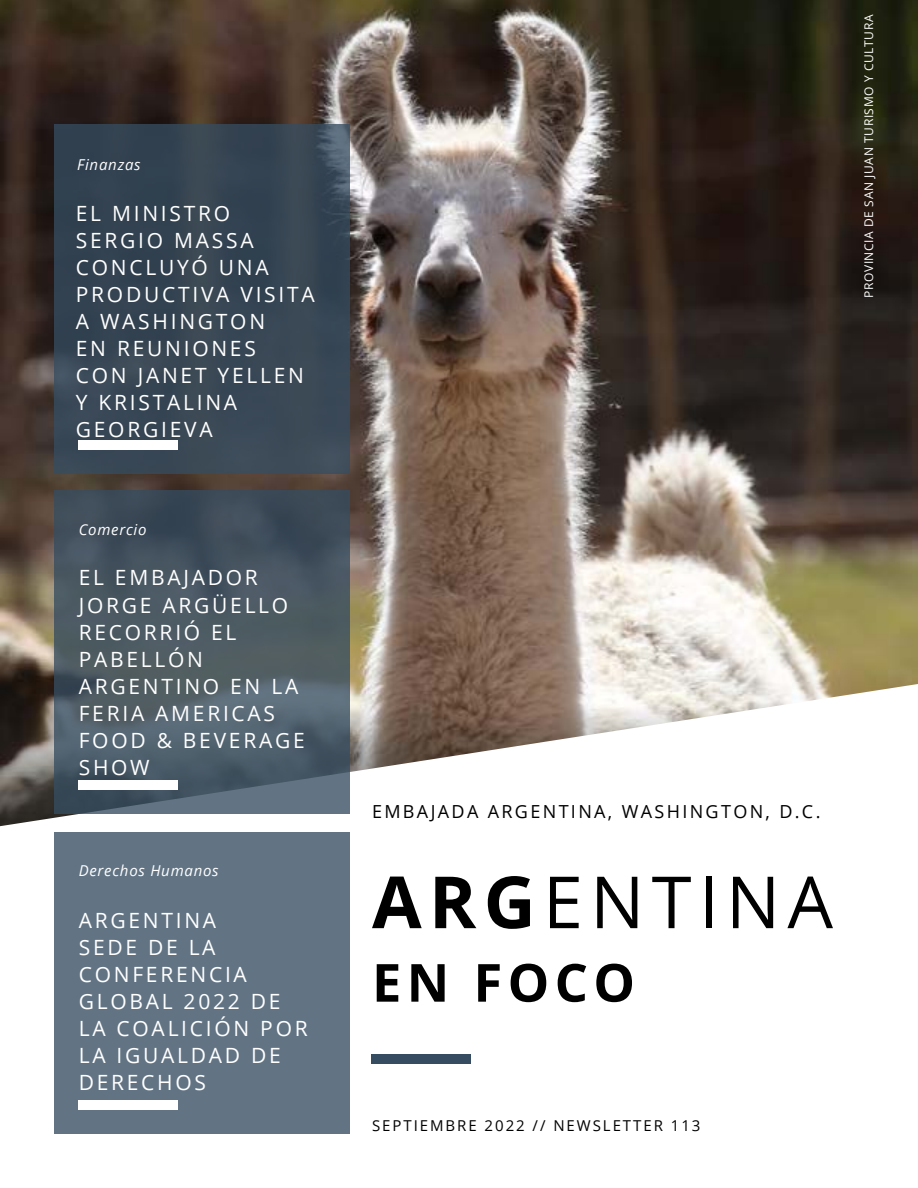
<style>
.page{position:relative;width:918px;height:1188px;background:#fff}
.page>*{position:absolute;margin:0;border:0;box-sizing:border-box;transform-origin:0 0}
.t1{font:72px "Open Sans";letter-spacing:.1em;color:#000}
.t2{font:700 52.5px "Open Sans";letter-spacing:.1em;color:#000}
.t3{font:21px/27px "Open Sans";letter-spacing:.13em;color:#fff}
.t4{font:18px "Open Sans";letter-spacing:.13em;color:#000}
.t5{font:italic 15px "Open Sans";letter-spacing:.05em;color:#fff}
.t6{font:15px "Open Sans";letter-spacing:.13em;color:#000}
.t7{font:12px "Open Sans";letter-spacing:.05em;color:#fff}
.s1{font-weight:700}
</style>
<div class="page">
<img style="left:0;top:0;width:918px;height:826px">
<div style="left:372px;top:1055px;width:99px;height:9px;background:#364d61"></div>
<div style="left:55px;top:832px;width:295px;height:302px;background:#627484"></div>
<svg style="left:55px;top:490px;width:295px;height:324px;background:#4b5965"></svg>
<div style="left:55px;top:124px;width:295px;height:350px;background:#374654"></div>
<div style="left:79px;top:1100px;width:99px;height:9px;background:#fff"></div>
<div style="left:79px;top:780px;width:99px;height:9px;background:#fff"></div>
<div style="left:79px;top:440px;width:99px;height:9px;background:#fff"></div>
<p class="t5" style="left:77px;top:154px;width:65px">Finanzas</p>
<p class="t3" style="left:76px;top:200px;width:240px">EL MINISTRO<br>SERGIO MASSA<br>CONCLUYÓ UNA<br>PRODUCTIVA VISITA<br>A WASHINGTON<br>EN REUNIONES<br>CON JANET YELLEN<br>Y KRISTALINA<br>GEORGIEVA</p>
<p class="t5" style="left:79px;top:519px;width:69px">Comercio</p>
<p class="t3" style="left:79px;top:564px;width:228px">EL EMBAJADOR<br>JORGE ARGÜELLO<br>RECORRIÓ EL<br>PABELLÓN<br>ARGENTINO EN LA<br>FERIA AMERICAS<br>FOOD &amp; BEVERAGE<br>SHOW</p>
<p class="t5" style="left:79px;top:860px;width:141px">Derechos Humanos</p>
<p class="t3" style="left:79px;top:906px;width:231px">ARGENTINA<br>SEDE DE LA<br>CONFERENCIA<br>GLOBAL 2022 DE<br>LA COALICIÓN POR<br>LA IGUALDAD DE<br>DERECHOS</p>
<p class="t7" style="left:861px;top:298px;width:285px;rotate:-90deg">PROVINCIA DE SAN JUAN TURISMO Y CULTURA</p>
<p class="t4" style="left:372px;top:800px;width:450px">EMBAJADA ARGENTINA, WASHINGTON, D.C.</p>
<h1 class="t1" style="left:372px;top:853px;width:463px"><span class="s1">ARG</span>ENTINA</h1>
<h2 class="t2" style="left:372px;top:946px;width:265px">EN FOCO</h2>
<p class="t6" style="left:372px;top:1115px;width:330px">SEPTIEMBRE 2022 // NEWSLETTER 113</p>
</div>
